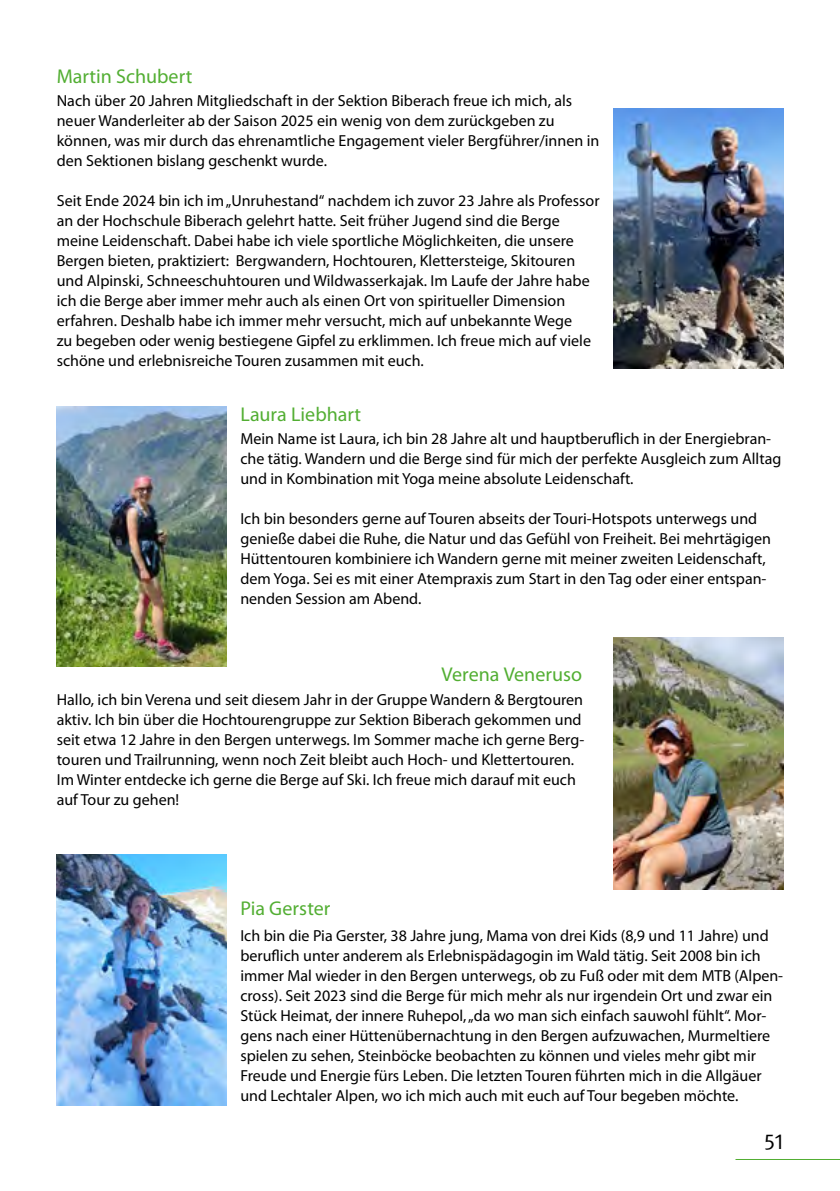
<style>
.page{position:relative;width:840px;height:1191px;background:#fff}
.page>*{position:absolute;margin:0;border:0;box-sizing:border-box;transform-origin:0 0}
.t1{font:22px "Meta Pro";color:#000}
.Fließtext{font:20px "Myriad Pro";color:#52ae32}
.t2{font:16px/20px "Myriad Pro";color:#000}
</style>
<div class="page">
<hr style="left:735px;top:1159px;width:104px;height:1px;background:#52ae32">
<img style="left:57px;top:406px;width:169px;height:260px">
<img style="left:613px;top:109px;width:169px;height:260px">
<img style="left:613px;top:637px;width:169px;height:252px">
<img style="left:57px;top:854px;width:169px;height:252px">
<p class="Fließtext" style="left:57px;top:64px;width:137px">Martin Schubert</p>
<p class="t2" style="left:57px;top:91px;width:544px">Nach über 20 Jahren Mitgliedschaft in der Sektion Biberach freue ich mich, als neuer Wanderleiter ab der Saison 2025 ein wenig von dem zurückgeben zu können, was mir durch das ehrenamtliche Engagement vieler Bergführer/innen in den Sektionen bislang geschenkt wurde.</p>
<p class="t2" style="left:57px;top:191px;width:544px">Seit Ende 2024 bin ich im „Unruhestand“ nachdem ich zuvor 23 Jahre als Professor an der Hochschule Biberach gelehrt hatte. Seit früher Jugend sind die Berge meine Leidenschaft. Dabei habe ich viele sportliche Möglichkeiten, die unsere Bergen bieten, praktiziert: Bergwandern, Hochtouren, Klettersteige, Skitouren und Alpinski, Schneeschuhtouren und Wildwasserkajak. Im Laufe der Jahre habe ich die Berge aber immer mehr auch als einen Ort von spiritueller Dimension erfahren. Deshalb habe ich immer mehr versucht, mich auf unbekannte Wege<br>zu begeben oder wenig bestiegene Gipfel zu erklimmen. Ich freue mich auf viele schöne und erlebnisreiche Touren zusammen mit euch.</p>
<p class="Fließtext" style="left:240px;top:402px;width:122px">Laura Liebhart</p>
<p class="t2" style="left:240px;top:429px;width:542px">Mein Name ist Laura, ich bin 28 Jahre alt und hauptberuflich in der Energiebran&shy;che tätig. Wandern und die Berge sind für mich der perfekte Ausgleich zum Alltag und in Kombination mit Yoga meine absolute Leidenschaft.</p>
<p class="t2" style="left:240px;top:509px;width:531px">Ich bin besonders gerne auf Touren abseits der Touri-Hotspots unterwegs und genieße dabei die Ruhe, die Natur und das Gefühl von Freiheit. Bei mehrtägigen Hüttentouren kombiniere ich Wandern gerne mit meiner zweiten Leidenschaft, dem Yoga. Sei es mit einer Atempraxis zum Start in den Tag oder einer entspan&shy;nenden Session am Abend.</p>
<p class="Fließtext" style="left:441px;top:662px;width:142px">Verena Veneruso</p>
<p class="t2" style="left:57px;top:689px;width:528px">Hallo, ich bin Verena und seit diesem Jahr in der Gruppe Wandern &amp; Bergtouren aktiv. Ich bin über die Hochtourengruppe zur Sektion Biberach gekommen und seit etwa 12 Jahre in den Bergen unterwegs. Im Sommer mache ich gerne Berg&shy;touren und Trailrunning, wenn noch Zeit bleibt auch Hoch- und Klettertouren.</p>
<p class="t2" style="left:57px;top:769px;width:520px">Im Winter entdecke ich gerne die Berge auf Ski. Ich freue mich darauf mit euch auf Tour zu gehen!</p>
<p class="Fließtext" style="left:240px;top:896px;width:91px">Pia Gerster</p>
<p class="t2" style="left:240px;top:925px;width:544px">Ich bin die Pia Gerster, 38 Jahre jung, Mama von drei Kids (8,9 und 11 Jahre) und beruflich unter anderem als Erlebnispädagogin im Wald tätig. Seit 2008 bin ich immer Mal wieder in den Bergen unterwegs, ob zu Fuß oder mit dem MTB (Alpen&shy;cross). Seit 2023 sind die Berge für mich mehr als nur irgendein Ort und zwar ein Stück Heimat, der innere Ruhepol, „da wo man sich einfach sauwohl fühlt“. Mor&shy;gens nach einer Hüttenübernachtung in den Bergen aufzuwachen, Murmeltiere spielen zu sehen, Steinböcke beobachten zu können und vieles mehr gibt mir Freude und Energie fürs Leben. Die letzten Touren führten mich in die Allgäuer und Lechtaler Alpen, wo ich mich auch mit euch auf Tour begeben möchte.</p>
<h1 class="t1" style="left:764px;top:1127px;width:20px">51</h1>
</div>
